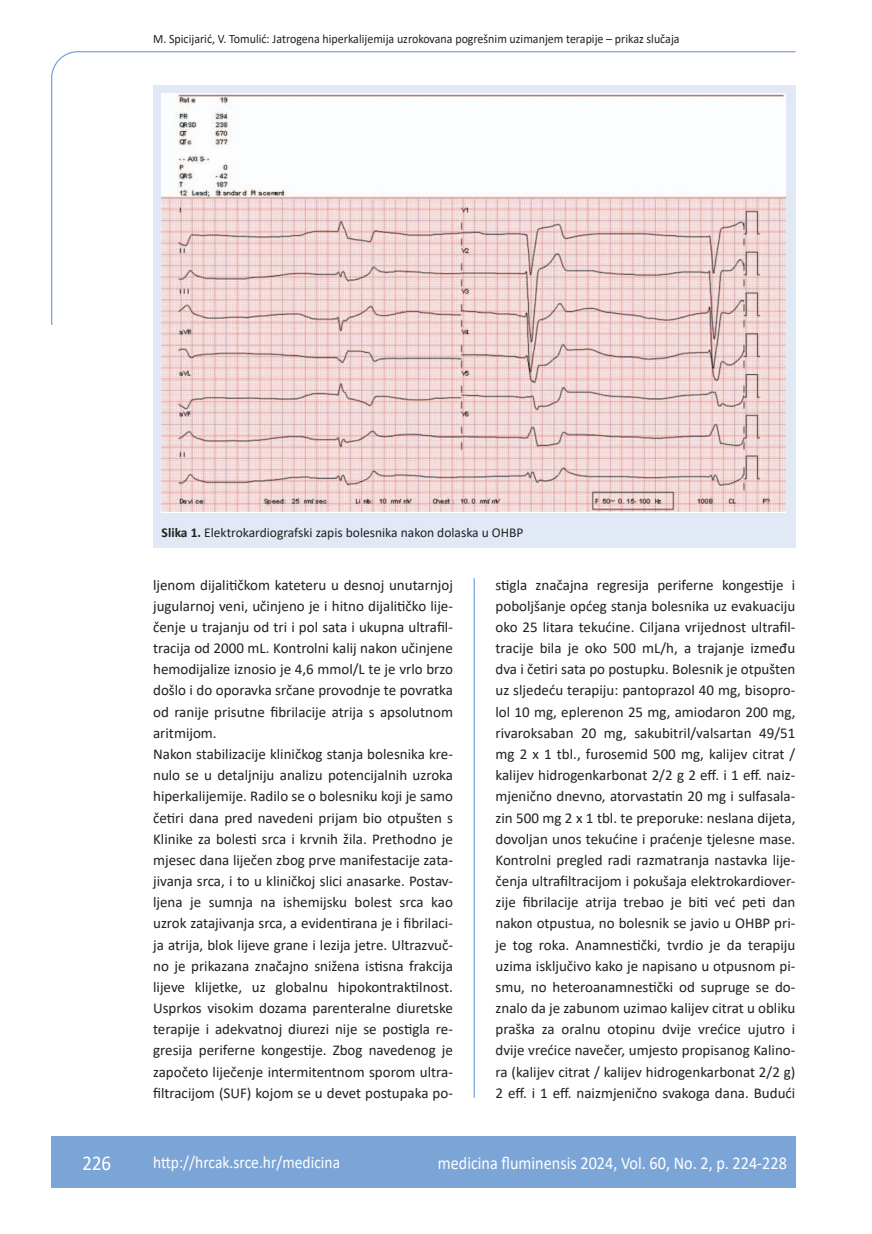
<style>
.page{position:relative;width:872px;height:1234px;background:#fff}
.page>*{position:absolute;margin:0;border:0;box-sizing:border-box;transform-origin:0 0}
.t1{font:21px "Calibri";color:#fff;scale:.9 1}
.t2{font:18px "Calibri";color:#fff;scale:.9 1}
.t3{font:17.25px "Calibri";color:#fff;scale:.9 1}
.osnovni_tekst{font:15px/21.1px "Calibri";color:#231f20;text-align:justify}
.potpis_slika{font:13.5px "Calibri";color:#231f20}
.glava{font:12.75px "Calibri";color:#231f20;scale:.94 1}
.s1{font-weight:700}
</style>
<div class="page">
<svg style="left:51px;top:51px;width:745px;height:275px"></svg>
<hr style="left:473px;top:578px;width:2px;height:519px;background:#7ca5d7">
<div style="left:51px;top:1135px;width:744px;height:51px;background:#7ca5d7"></div>
<div style="left:153px;top:85px;width:642px;height:462px;background:#e1e9f6"></div>
<img style="left:162px;top:94px;width:624px;height:417px">
<p class="glava" style="left:153px;top:29px;width:561px">M. Spicijarić, V. Tomulić: Jatrogena hiperkalijemija uzrokovana pogrešnim uzimanjem terapije – prikaz slučaja</p>
<p class="potpis_slika" style="left:162px;top:523px;width:363px"><span class="s1">Slika 1.</span> Elektrokardiografski zapis bolesnika nakon dolaska u OHBP</p>
<p class="osnovni_tekst" style="left:153px;top:573px;width:301px">ljenom dijalitičkom kateteru u desnoj unutarnjoj jugularnoj veni, učinjeno je i hitno dijalitičko lije&shy;čenje u trajanju od tri i pol sata i ukupna ultrafil&shy;tracija od 2000 mL. Kontrolni kalij nakon učinjene hemodijalize iznosio je 4,6 mmol/L te je vrlo brzo došlo i do oporavka srčane provodnje te povratka od ranije prisutne fibrilacije atrija s apsolutnom aritmijom.</p>
<p class="osnovni_tekst" style="left:153px;top:743px;width:301px">Nakon stabilizacije kliničkog stanja bolesnika kre&shy;nulo se u detaljniju analizu potencijalnih uzroka hiperkalijemije. Radilo se o bolesniku koji je samo četiri dana pred navedeni prijam bio otpušten s Klinike za bolesti srca i krvnih žila. Prethodno je mjesec dana liječen zbog prve manifestacije zata&shy;jivanja srca, i to u kliničkoj slici anasarke. Postav&shy;ljena je sumnja na ishemijsku bolest srca kao uzrok zatajivanja srca, a evidentirana je i fibrilaci&shy;ja atrija, blok lijeve grane i lezija jetre. Ultrazvuč&shy;no je prikazana značajno snižena istisna frakcija lijeve klijetke, uz globalnu hipokontraktilnost.<br>Usprkos visokim dozama parenteralne diuretske terapije i adekvatnoj diurezi nije se postigla re&shy;gresija periferne kongestije. Zbog navedenog je započeto liječenje intermitentnom sporom ultra&shy;filtracijom (SUF) kojom se u devet postupaka po-</p>
<p class="osnovni_tekst" style="left:495px;top:573px;width:301px">stigla značajna regresija periferne kongestije i poboljšanje općeg stanja bolesnika uz evakuaciju oko 25 litara tekućine. Ciljana vrijednost ultrafil&shy;tracije bila je oko 500 mL/h, a trajanje između dva i četiri sata po postupku. Bolesnik je otpušten uz sljedeću terapiju: pantoprazol 40 mg, bisopro&shy;lol 10 mg, eplerenon 25 mg, amiodaron 200 mg, rivaroksaban 20 mg, sakubitril/valsartan 49/51 mg 2 x 1 tbl., furosemid 500 mg, kalijev citrat / kalijev hidrogenkarbonat 2/2 g 2 eff. i 1 eff. naiz&shy;mjenično dnevno, atorvastatin 20 mg i sulfasala&shy;zin 500 mg 2 x 1 tbl. te preporuke: neslana dijeta, dovoljan unos tekućine i praćenje tjelesne mase.<br>Kontrolni pregled radi razmatranja nastavka lije&shy;čenja ultrafiltracijom i pokušaja elektrokardiover&shy;zije fibrilacije atrija trebao je biti već peti dan nakon otpustua, no bolesnik se javio u OHBP pri&shy;je tog roka. Anamnestički, tvrdio je da terapiju uzima isključivo kako je napisano u otpusnom pi&shy;smu, no heteroanamnestički od supruge se do&shy;znalo da je zabunom uzimao kalijev citrat u obliku praška za oralnu otopinu dvije vrećice ujutro i dvije vrećice navečer, umjesto propisanog Kalino&shy;ra (kalijev citrat / kalijev hidrogenkarbonat 2/2 g)<br>2 eff. i 1 eff. naizmjenično svakoga dana. Budući</p>
<p class="t1" style="left:82px;top:1147px;width:33px">226</p>
<p class="t3" style="left:153px;top:1149px;width:209px">http://hrcak.srce.hr/medicina</p>
<p class="t2" style="left:438px;top:1149px;width:389px">medicina fluminensis 2024, Vol. 60, No. 2, p. 224-228</p>
</div>
